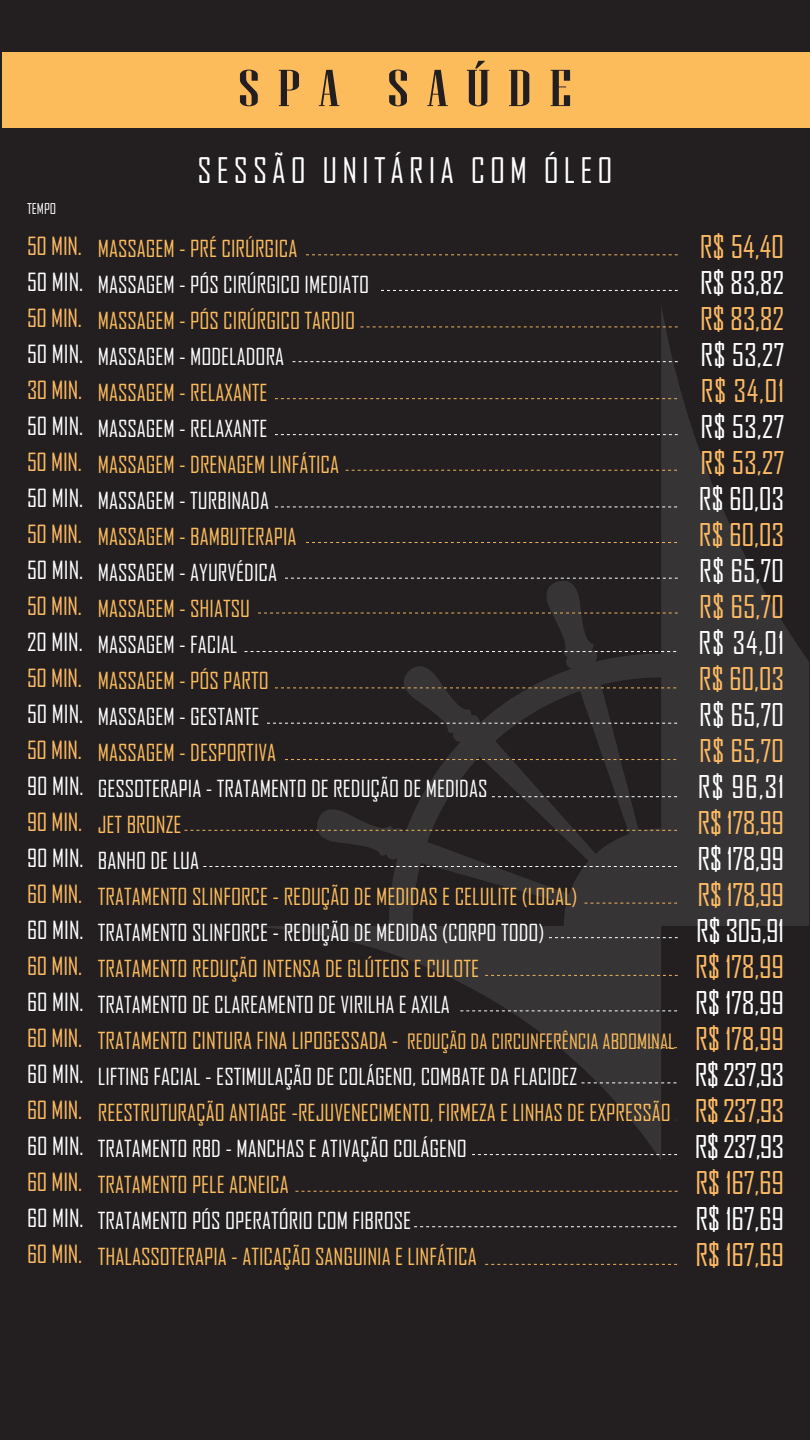
<style>
.page{position:relative;width:810px;height:1440px;background:#fff}
.page>*{position:absolute;margin:0;border:0;box-sizing:border-box;transform-origin:0 0}
.t1{font:51.75px "Niagara Solid";letter-spacing:.23em;color:#231f20;scale:1.5 1}
.t2{font:33.75px "Agency FB";letter-spacing:.15em;color:#fff}
.t3{font:30px "Agency FB";letter-spacing:-.01em;color:#fcba64}
.t4{font:30px "Agency FB";letter-spacing:-.01em;color:#fff}
.t5{font:24px "Agency FB";letter-spacing:-.01em;color:#fcba64}
.t6{font:24px "Agency FB";color:#fff}
.t7{font:22.5px/36px "Agency FB";color:#fcbc5c}
.t8{font:22.5px "Agency FB";color:#fff}
.t9{font:14.25px "Agency FB";color:#fff}
.s1{font-size:20.25px}
.s2{color:#fff}
</style>
<div class="page">
<div style="left:0;top:0;width:809px;height:1440px;background:#231f20"></div>
<svg style="left:220px;top:307px;width:589px;height:853px"></svg>
<hr style="left:809px;top:0;width:1px;height:1440px;background:#231f20">
<div style="left:2px;top:52px;width:808px;height:76px;background:#fcbc5c"></div>
<svg style="left:361px;top:327px;width:317px;height:1px"></svg>
<svg style="left:485px;top:975px;width:193px;height:1px"></svg>
<svg style="left:296px;top:1191px;width:382px;height:1px"></svg>
<svg style="left:485px;top:1264px;width:192px;height:1px"></svg>
<svg style="left:637px;top:1047px;width:40px;height:1px"></svg>
<svg style="left:275px;top:398px;width:402px;height:1px"></svg>
<svg style="left:306px;top:254px;width:372px;height:1px"></svg>
<svg style="left:275px;top:434px;width:403px;height:1px"></svg>
<svg style="left:275px;top:507px;width:402px;height:1px"></svg>
<svg style="left:285px;top:578px;width:393px;height:1px"></svg>
<svg style="left:244px;top:651px;width:432px;height:1px"></svg>
<svg style="left:381px;top:290px;width:297px;height:1px"></svg>
<svg style="left:346px;top:470px;width:331px;height:1px"></svg>
<svg style="left:258px;top:613px;width:420px;height:1px"></svg>
<svg style="left:275px;top:688px;width:401px;height:1px"></svg>
<svg style="left:492px;top:796px;width:185px;height:1px"></svg>
<svg style="left:203px;top:866px;width:474px;height:1px"></svg>
<svg style="left:581px;top:1083px;width:95px;height:1px"></svg>
<svg style="left:549px;top:937px;width:129px;height:1px"></svg>
<svg style="left:472px;top:1154px;width:205px;height:1px"></svg>
<svg style="left:460px;top:1010px;width:217px;height:1px"></svg>
<svg style="left:414px;top:1226px;width:262px;height:1px"></svg>
<svg style="left:184px;top:830px;width:493px;height:1px"></svg>
<svg style="left:292px;top:361px;width:386px;height:1px"></svg>
<svg style="left:306px;top:542px;width:371px;height:1px"></svg>
<svg style="left:267px;top:723px;width:410px;height:1px"></svg>
<svg style="left:285px;top:759px;width:391px;height:1px"></svg>
<svg style="left:585px;top:903px;width:92px;height:1px"></svg>
<p class="t1" style="left:238px;top:61px;width:224px">SPA SAÚDE</p>
<p class="t9" style="left:27px;top:200px;width:31px">TEMPO</p>
<p class="t5" style="left:27px;top:231px;width:56px">50 MIN.</p>
<p class="t6" style="left:27px;top:267px;width:58px">50 MIN.</p>
<p class="t5" style="left:27px;top:303px;width:56px">50 MIN.</p>
<p class="t6" style="left:27px;top:339px;width:58px">50 MIN.</p>
<p class="t5" style="left:27px;top:375px;width:57px">30 MIN.</p>
<p class="t6" style="left:27px;top:411px;width:58px">50 MIN.</p>
<p class="t5" style="left:27px;top:447px;width:56px">50 MIN.</p>
<p class="t6" style="left:27px;top:483px;width:58px">50 MIN.</p>
<p class="t5" style="left:27px;top:519px;width:56px">50 MIN.</p>
<p class="t6" style="left:27px;top:555px;width:58px">50 MIN.</p>
<p class="t5" style="left:27px;top:591px;width:56px">50 MIN.</p>
<p class="t6" style="left:27px;top:627px;width:57px">20 MIN.</p>
<p class="t5" style="left:27px;top:663px;width:56px">50 MIN.</p>
<p class="t6" style="left:27px;top:699px;width:58px">50 MIN.</p>
<p class="t5" style="left:27px;top:735px;width:56px">50 MIN.</p>
<p class="t6" style="left:27px;top:771px;width:58px">90 MIN.</p>
<p class="t5" style="left:27px;top:807px;width:57px">90 MIN.</p>
<p class="t6" style="left:27px;top:843px;width:58px">90 MIN.</p>
<p class="t5" style="left:27px;top:879px;width:57px">60 MIN.</p>
<p class="t6" style="left:27px;top:915px;width:58px">60 MIN.</p>
<p class="t5" style="left:27px;top:951px;width:57px">60 MIN.</p>
<p class="t6" style="left:27px;top:987px;width:58px">60 MIN.</p>
<p class="t5" style="left:27px;top:1023px;width:57px">60 MIN.</p>
<p class="t6" style="left:27px;top:1059px;width:58px">60 MIN.</p>
<p class="t5" style="left:27px;top:1095px;width:57px">60 MIN.</p>
<p class="t6" style="left:27px;top:1131px;width:58px">60 MIN.</p>
<p class="t5" style="left:27px;top:1167px;width:57px">60 MIN.</p>
<p class="t6" style="left:27px;top:1203px;width:58px">60 MIN.</p>
<p class="t5" style="left:27px;top:1239px;width:57px">60 MIN.</p>
<p class="t2" style="left:198px;top:150px;width:416px">SESSÃO UNITÁRIA COM ÓLEO</p>
<p class="t7" style="left:98px;top:230px;width:201px">MASSAGEM - PRÉ CIRÚRGICA</p>
<p class="t8" style="left:98px;top:271px;width:273px">MASSAGEM - PÓS CIRÚRGICO IMEDIATO</p>
<p class="t7" style="left:98px;top:302px;width:259px">MASSAGEM - PÓS CIRÚRGICO TARDIO</p>
<p class="t8" style="left:98px;top:343px;width:188px">MASSAGEM - MODELADORA</p>
<p class="t7" style="left:98px;top:374px;width:171px">MASSAGEM - RELAXANTE</p>
<p class="t8" style="left:98px;top:415px;width:171px">MASSAGEM - RELAXANTE</p>
<p class="t7" style="left:98px;top:446px;width:243px">MASSAGEM - DRENAGEM LINFÁTICA</p>
<p class="t8" style="left:98px;top:487px;width:173px">MASSAGEM - TURBINADA</p>
<p class="t7" style="left:98px;top:518px;width:200px">MASSAGEM - BAMBUTERAPIA</p>
<p class="t8" style="left:98px;top:559px;width:181px">MASSAGEM - AYURVÉDICA</p>
<p class="t7" style="left:98px;top:590px;width:154px">MASSAGEM - SHIATSU</p>
<p class="t8" style="left:98px;top:631px;width:141px">MASSAGEM - FACIAL</p>
<p class="t7" style="left:98px;top:662px;width:173px">MASSAGEM - PÓS PARTO</p>
<p class="t8" style="left:98px;top:703px;width:163px">MASSAGEM - GESTANTE</p>
<p class="t7" style="left:98px;top:734px;width:180px">MASSAGEM - DESPORTIVA</p>
<p class="t8" style="left:98px;top:775px;width:391px">GESSOTERAPIA - TRATAMENTO DE REDUÇÃO DE MEDIDAS</p>
<p class="t7" style="left:98px;top:806px;width:85px">JET BRONZE</p>
<p class="t8" style="left:98px;top:847px;width:103px">BANHO DE LUA</p>
<p class="t7" style="left:98px;top:878px;width:481px">TRATAMENTO SLINFORCE - REDUÇÃO DE MEDIDAS E CELULITE (LOCAL)</p>
<p class="t8" style="left:98px;top:919px;width:448px">TRATAMENTO SLINFORCE - REDUÇÃO DE MEDIDAS (CORPO TODO)</p>
<p class="t7" style="left:98px;top:950px;width:383px">TRATAMENTO REDUÇÃO INTENSA DE GLÚTEOS E CULOTE</p>
<p class="t8" style="left:98px;top:991px;width:354px">TRATAMENTO DE CLAREAMENTO DE VIRILHA E AXILA</p>
<p class="t7" style="left:98px;top:1022px;width:579px">TRATAMENTO CINTURA FINA LIPOGESSADA - <span class="s1">REDUÇÃO DA CIRCUNFERÊNCIA ABDOMINAL</span></p>
<p class="t8" style="left:98px;top:1063px;width:481px">LIFTING FACIAL - ESTIMULAÇÃO DE COLÁGENO, COMBATE DA FLACIDEZ</p>
<p class="t7" style="left:98px;top:1094px;width:575px">REESTRUTURAÇÃO ANTIAGE -REJUVENECIMENTO, FIRMEZA E LINHAS DE EXPRESSÃO<br><span class="s2">TRATAMENTO RBD - MANCHAS E ATIVAÇÃO COLÁGENO</span></p>
<p class="t7" style="left:98px;top:1166px;width:193px">TRATAMENTO PELE ACNEICA</p>
<p class="t8" style="left:98px;top:1207px;width:315px">TRATAMENTO PÓS OPERATÓRIO COM FIBROSE</p>
<p class="t7" style="left:98px;top:1238px;width:381px">THALASSOTERAPIA - ATICAÇÃO SANGUINIA E LINFÁTICA</p>
<p class="t3" style="left:700px;top:228px;width:86px">R$ 54,40</p>
<p class="t4" style="left:700px;top:264px;width:86px">R$ 83,82</p>
<p class="t3" style="left:700px;top:300px;width:86px">R$ 83,82</p>
<p class="t4" style="left:701px;top:336px;width:85px">R$ 53,27</p>
<p class="t3" style="left:701px;top:372px;width:85px">R$ 34,01</p>
<p class="t4" style="left:701px;top:408px;width:85px">R$ 53,27</p>
<p class="t3" style="left:701px;top:444px;width:85px">R$ 53,27</p>
<p class="t4" style="left:699px;top:480px;width:87px">R$ 60,03</p>
<p class="t3" style="left:699px;top:516px;width:87px">R$ 60,03</p>
<p class="t4" style="left:699px;top:552px;width:87px">R$ 65,70</p>
<p class="t3" style="left:699px;top:588px;width:87px">R$ 65,70</p>
<p class="t4" style="left:699px;top:624px;width:87px">R$ 34,01</p>
<p class="t3" style="left:699px;top:660px;width:87px">R$ 60,03</p>
<p class="t4" style="left:699px;top:696px;width:87px">R$ 65,70</p>
<p class="t3" style="left:699px;top:732px;width:87px">R$ 65,70</p>
<p class="t4" style="left:698px;top:768px;width:88px">R$ 96,31</p>
<p class="t3" style="left:698px;top:804px;width:88px">R$ 178,99</p>
<p class="t4" style="left:698px;top:840px;width:88px">R$ 178,99</p>
<p class="t3" style="left:698px;top:876px;width:88px">R$ 178,99</p>
<p class="t4" style="left:696px;top:912px;width:90px">R$ 305,91</p>
<p class="t3" style="left:695px;top:948px;width:91px">R$ 178,99</p>
<p class="t4" style="left:695px;top:984px;width:91px">R$ 178,99</p>
<p class="t3" style="left:695px;top:1020px;width:91px">R$ 178,99</p>
<p class="t4" style="left:695px;top:1056px;width:91px">R$ 237,93</p>
<p class="t3" style="left:695px;top:1092px;width:91px">R$ 237,93</p>
<p class="t4" style="left:695px;top:1128px;width:91px">R$ 237,93</p>
<p class="t3" style="left:695px;top:1164px;width:90px">R$ 167,69</p>
<p class="t4" style="left:695px;top:1200px;width:90px">R$ 167,69</p>
<p class="t3" style="left:695px;top:1236px;width:90px">R$ 167,69</p>
</div>
